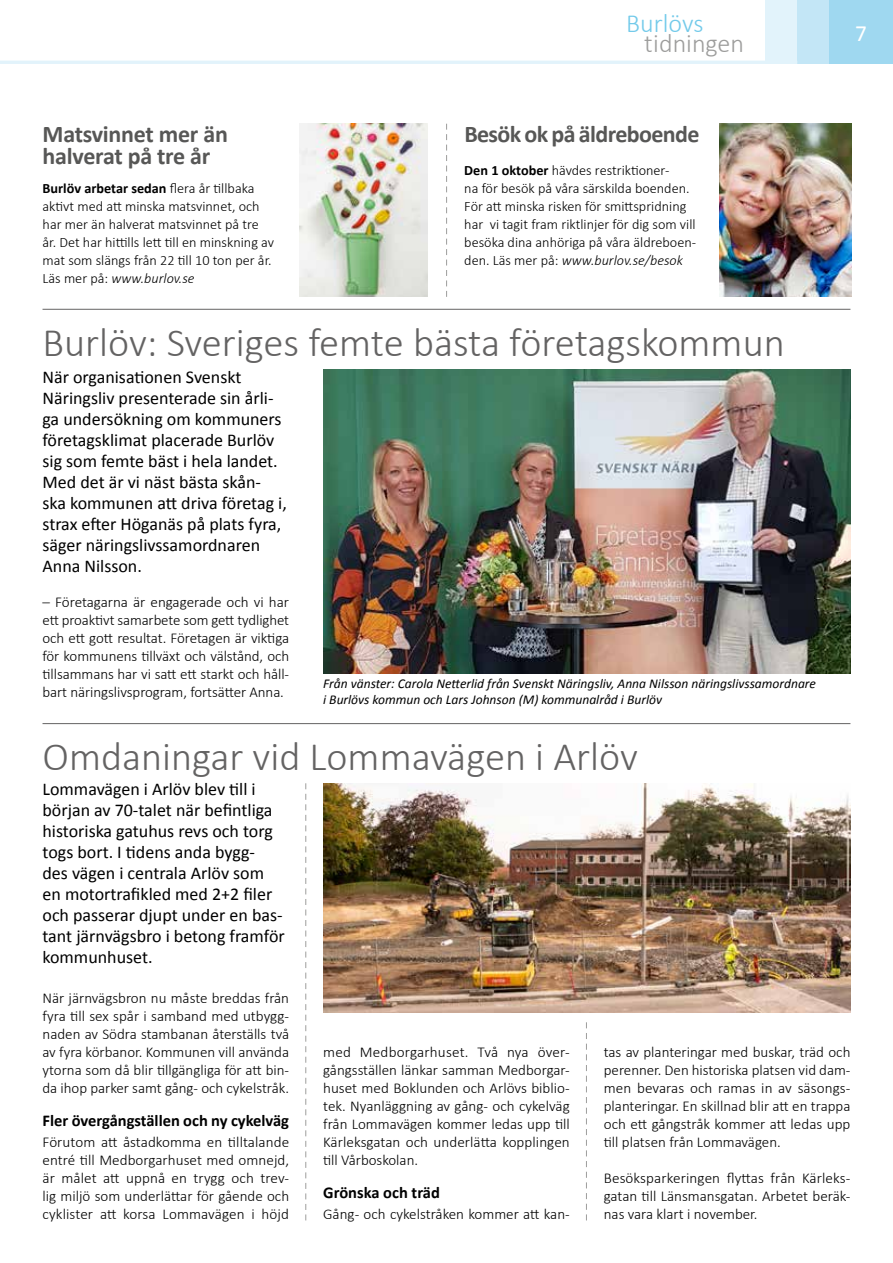
<style>
.page{position:relative;width:893px;height:1263px;background:#fff}
.page>*{position:absolute;margin:0;border:0;box-sizing:border-box;transform-origin:0 0}
.t1{font:300 40.5px "Calibri";color:#646363}
.t2{font:300 26.1px/19.8px "Calibri";color:#73caea}
.t3{font:700 24px/22.5px "Calibri";letter-spacing:-.02em;color:#575756}
.t4{font:23.25px "Calibri";color:#fff}
.t5{font:18px/21px "Calibri";color:#000}
.t6{font:700 16.5px "Calibri";color:#000}
.t7{font:300 15px/18px "Calibri";color:#000;text-align:justify}
.t8{font:300 14.25px/18px "Calibri";color:#000}
.t9{font:italic 13.5px/15.8px "Calibri";color:#000}
.s1{color:#9d9d9c}
.s2{color:#fff}
.s3{font-weight:700}
.s4{font-style:italic}
</style>
<div class="page">
<div style="left:829px;top:0;width:64px;height:64px;background:#9fd8f0"></div>
<div style="left:797px;top:0;width:32px;height:64px;background:#c3e6f6"></div>
<div style="left:765px;top:0;width:32px;height:64px;background:#e2f3fb"></div>
<hr style="left:0;top:61px;width:797px;height:3px;background:#e2f3fb">
<img style="left:323px;top:783px;width:527px;height:229px">
<img style="left:323px;top:369px;width:527px;height:305px">
<div style="left:298px;top:124px;width:132px;height:173px;background:linear-gradient(to bottom,#fff,#fff)"></div>
<img style="left:300px;top:124px;width:127px;height:173px">
<img style="left:719px;top:124px;width:132px;height:173px">
<svg style="left:446px;top:124px;width:1px;height:173px"></svg>
<hr style="left:43px;top:723px;width:807px;height:1px;background:#646363">
<hr style="left:43px;top:309px;width:807px;height:1px;background:#646363">
<svg style="left:305px;top:783px;width:1px;height:437px"></svg>
<svg style="left:586px;top:1022px;width:1px;height:198px"></svg>
<h2 class="t2" style="left:644px;top:13px;width:101px;text-indent:-18px">Burlövs <span class="s1">tidnin</span><span class="s2">g</span><span class="s1">e</span><span class="s2">n</span></h2>
<h3 class="t3" style="left:43px;top:122px;width:187px">Matsvinnet mer än halverat på tre år</h3>
<h3 class="t3" style="left:464px;top:122px;width:237px">Besök ok på äldreboende</h3>
<p class="t8" style="left:43px;top:179px;width:233px"><span class="s3">Burlöv arbetar sedan</span> flera år tillbaka aktivt med att minska matsvinnet, och har mer än halverat matsvinnet på tre år. Det har hittills lett till en minskning av mat som slängs från 22 till 10 ton per år.<br>Läs mer på: <span class="s4">www.burlov.se</span></p>
<p class="t8" style="left:464px;top:161px;width:233px"><span class="s3">Den 1 oktober</span> hävdes restriktioner-<br>na för besök på våra särskilda boenden.<br>För att minska risken för smittspridning har vi tagit fram riktlinjer för dig som vill besöka dina anhöriga på våra äldreboen&shy;den. Läs mer på: <span class="s4">www.burlov.se/besok</span></p>
<h1 class="t1" style="left:43px;top:317px;width:744px">Burlöv: Sveriges femte bästa företagskommun</h1>
<p class="t5" style="left:43px;top:366px;width:246px">När organisationen Svenskt<br>Näringsliv presenterade sin årli&shy;ga undersökning om kommuners företagsklimat placerade Burlöv sig som femte bäst i hela landet.<br>Med det är vi näst bästa skån&shy;ska kommunen att driva företag i, strax efter Höganäs på plats fyra, säger näringslivssamordnaren<br>Anna Nilsson.</p>
<p class="t7" style="left:43px;top:593px;width:248px">– Företagarna är engagerade och vi har ett proaktivt samarbete som gett tydlighet och ett gott resultat. Företagen är viktiga för kommunens tillväxt och välstånd, och tillsammans har vi satt ett starkt och håll&shy;bart näringslivsprogram, fortsätter Anna.</p>
<p class="t9" style="left:323px;top:675px;width:494px">Från vänster: Carola Netterlid från Svenskt Näringsliv, Anna Nilsson näringslivssamordnare i Burlövs kommun och Lars Johnson (M) kommunalråd i Burlöv</p>
<h1 class="t1" style="left:43px;top:731px;width:597px">Omdaningar vid Lommavägen i Arlöv</h1>
<p class="t5" style="left:43px;top:778px;width:244px">Lommavägen i Arlöv blev till i början av 70-talet när befintliga historiska gatuhus revs och torg togs bort. I tidens anda bygg&shy;des vägen i centrala Arlöv som en motortrafikled med 2+2 filer och passerar djupt under en bas&shy;tant järnvägsbro i betong framför kommunhuset.</p>
<h3 class="t4" style="left:855px;top:19px;width:13px">7</h3>
<p class="t7" style="left:43px;top:989px;width:248px">När järnvägsbron nu måste breddas från fyra till sex spår i samband med utbygg&shy;naden av Södra stambanan återställs två av fyra körbanor. Kommunen vill använda ytorna som då blir tillgängliga för att bin&shy;da ihop parker samt gång- och cykelstråk.</p>
<p class="t6" style="left:43px;top:1110px;width:248px">Fler övergångställen och ny cykelväg</p>
<p class="t7" style="left:43px;top:1133px;width:248px">Förutom att åstadkomma en tilltalande entré till Medborgarhuset med omnejd, är målet att uppnå en trygg och trev&shy;lig miljö som underlättar för gående och cyklister att korsa Lommavägen i höjd</p>
<p class="t7" style="left:323px;top:1043px;width:248px">med Medborgarhuset. Två nya över&shy;gångsställen länkar samman Medborgar&shy;huset med Boklunden och Arlövs biblio&shy;tek. Nyanläggning av gång- och cykelväg från Lommavägen kommer ledas upp till Kärleksgatan och underlätta kopplingen till Vårboskolan.</p>
<p class="t6" style="left:323px;top:1182px;width:118px">Grönska och träd</p>
<p class="t7" style="left:323px;top:1205px;width:248px">Gång- och cykelstråken kommer att kan-</p>
<p class="t7" style="left:604px;top:1043px;width:248px">tas av planteringar med buskar, träd och perenner. Den historiska platsen vid dam&shy;men bevaras och ramas in av säsongs&shy;planteringar. En skillnad blir att en trappa och ett gångstråk kommer att ledas upp till platsen från Lommavägen.</p>
<p class="t7" style="left:604px;top:1169px;width:248px">Besöksparkeringen flyttas från Kärleks&shy;gatan till Länsmansgatan. Arbetet beräk&shy;nas vara klart i november.</p>
</div>
